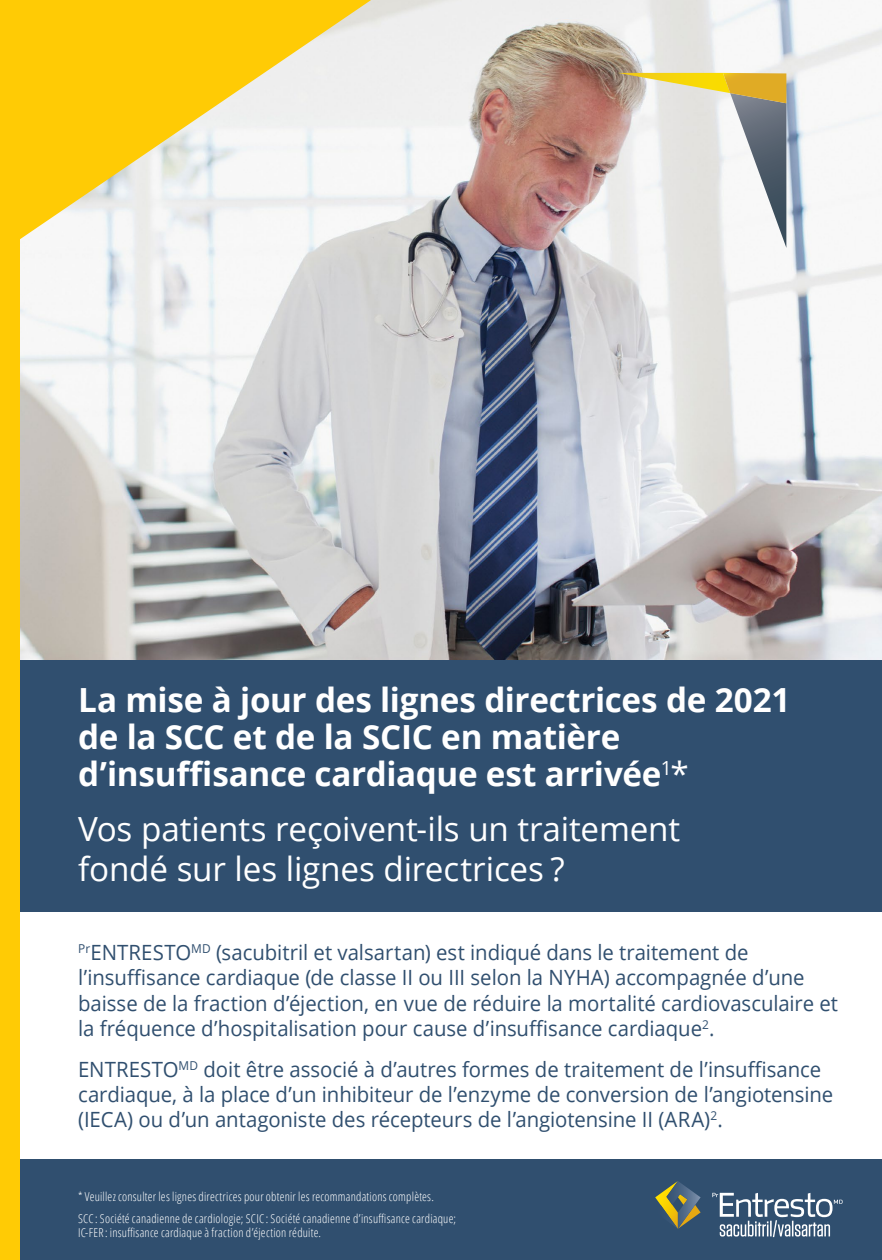
<style>
.page{position:relative;width:882px;height:1260px;background:#304f6f}
.page>*{position:absolute;margin:0;border:0;box-sizing:border-box;transform-origin:0 0}
.t1{font:700 33.25px/36.8px "Open Sans";letter-spacing:-.01em;color:#fff}
.t2{font:33.25px/39.9px "Open Sans";letter-spacing:-.005em;color:#fff}
.t3{font:21px/25.2px "Open Sans";letter-spacing:-.005em;color:#304f6f}
.t4{font:300 condensed 12.25px/21.9px "Open Sans";letter-spacing:.015em;color:#fff}
.s1{font-weight:400}
</style>
<div class="page">
<img style="left:20px;top:0;width:862px;height:659px">
<div style="left:0;top:912px;width:882px;height:247px;background:#fff"></div>
<div style="left:0;top:0;width:20px;height:1260px;background:#ffcb05"></div>
<svg style="left:655px;top:1181px;width:46px;height:48px"></svg>
<svg style="left:712px;top:1193px;width:131px;height:44px"></svg>
<svg style="left:618px;top:73px;width:168px;height:175px;background:#d8d4c7"></svg>
<svg style="left:20px;top:0;width:351px;height:253px;background:#f6de81"></svg>
<h1 class="t1" style="left:78px;top:681px;width:714px">La mise à jour des lignes directrices de 2021 de la SCC et de la SCIC en matière d’insuffisance cardiaque est arrivée<sup>1</sup><span class="s1">*</span></h1>
<h1 class="t2" style="left:78px;top:808px;width:604px">Vos patients reçoivent-ils un traitement fondé sur les lignes directrices ?</h1>
<p class="t3" style="left:78px;top:940px;width:761px"><sup>Pr</sup>ENTRESTO<sup>MD</sup> (sacubitril et valsartan) est indiqué dans le traitement de l’insuffisance cardiaque (de classe II ou III selon la NYHA) accompagnée d’une baisse de la fraction d’éjection, en vue de réduire la mortalité cardiovasculaire et la fréquence d’hospitalisation pour cause d’insuffisance cardiaque<sup>2</sup>.</p>
<p class="t3" style="left:78px;top:1056px;width:757px">ENTRESTO<sup>MD</sup> doit être associé à d’autres formes de traitement de l’insuffisance cardiaque, à la place d’un inhibiteur de l’enzyme de conversion de l’angiotensine (IECA) ou d’un antagoniste des récepteurs de l’angiotensine II (ARA)<sup>2</sup>.</p>
<p class="t4" style="left:78px;top:1186px;width:379px">* Veuillez consulter les lignes directrices pour obtenir les recommandations complètes.<br>SCC : Société canadienne de cardiologie; SCIC : Société canadienne d’insuffisance cardiaque;</p>
<p class="t4" style="left:78px;top:1222px;width:245px">IC-FER : insuffisance cardiaque à fraction d’éjection réduite.</p>
</div>
